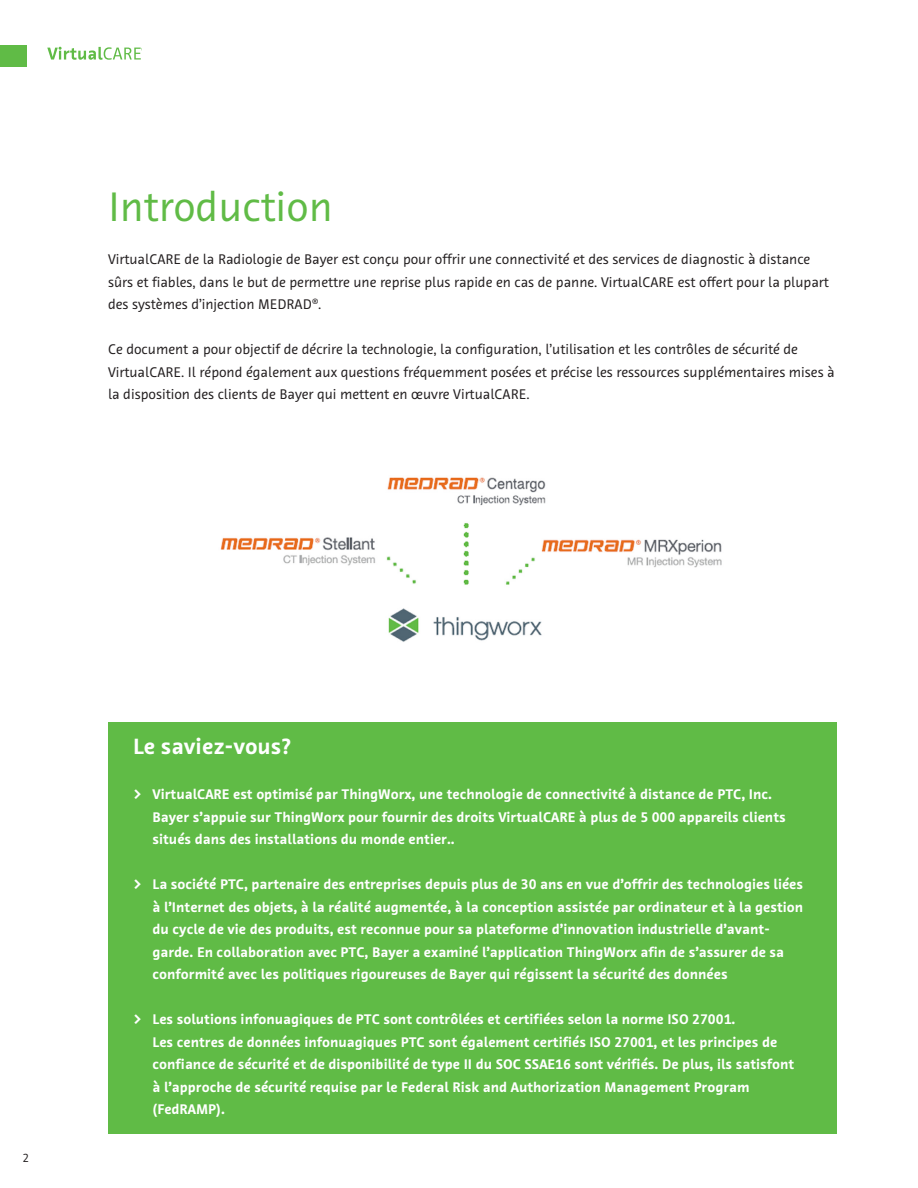
<style>
.page{position:relative;width:918px;height:1188px;background:#fff}
.page>*{position:absolute;margin:0;border:0;box-sizing:border-box;transform-origin:0 0}
.t1{font:42px "Bayer Sans";color:#60bb46}
.t2{font:700 22.5px "Bayer Sans";color:#fff}
.t3{font:700 14.25px/22.5px "Bayer Sans";color:#fff}
.t4{font:14.25px/22.5px "Bayer Sans";color:#231f20}
.t5{font:12px "Bayer Sans";color:#231f20}
</style>
<div class="page">
<div style="left:108px;top:723px;width:729px;height:411px;background:#60bb46"></div>
<svg style="left:47px;top:47px;width:94px;height:13px"></svg>
<div style="left:0;top:45px;width:27px;height:22px;background:#60bb46"></div>
<img style="left:220px;top:477px;width:502px;height:165px">
<p class="t1" style="left:108px;top:180px;width:226px">Introduction</p>
<p class="t4" style="left:108px;top:248px;width:722px">VirtualCARE de la Radiologie de Bayer est conçu pour offrir une connectivité et des services de diagnostic à distance sûrs et fiables, dans le but de permettre une reprise plus rapide en cas de panne. VirtualCARE est offert pour la plupart des systèmes d’injection MEDRAD®.</p>
<p class="t4" style="left:108px;top:338px;width:728px">Ce document a pour objectif de décrire la technologie, la configuration, l’utilisation et les contrôles de sécurité de<br>VirtualCARE. Il répond également aux questions fréquemment posées et précise les ressources supplémentaires mises à la disposition des clients de Bayer qui mettent en œuvre VirtualCARE.</p>
<p class="t5" style="left:22px;top:1151px;width:8px">2</p>
<p class="t2" style="left:133px;top:732px;width:159px">Le saviez-vous?</p>
<p class="t3" style="left:153px;top:783px;width:635px;text-indent:-19px">• VirtualCARE est optimisé par ThingWorx, une technologie de connectivité à distance de PTC, Inc.<br>Bayer s’appuie sur ThingWorx pour fournir des droits VirtualCARE à plus de 5 000 appareils clients situés dans des installations du monde entier..</p>
<p class="t3" style="left:153px;top:873px;width:652px;text-indent:-19px">• La société PTC, partenaire des entreprises depuis plus de 30 ans en vue d’offrir des technologies liées à l’Internet des objets, à la réalité augmentée, à la conception assistée par ordinateur et à la gestion du cycle de vie des produits, est reconnue pour sa plateforme d’innovation industrielle d’avant&shy;garde. En collaboration avec PTC, Bayer a examiné l’application ThingWorx afin de s’assurer de sa conformité avec les politiques rigoureuses de Bayer qui régissent la sécurité des données</p>
<p class="t3" style="left:153px;top:1008px;width:643px;text-indent:-19px">• Les solutions infonuagiques de PTC sont contrôlées et certifiées selon la norme ISO 27001.<br>Les centres de données infonuagiques PTC sont également certifiés ISO 27001, et les principes de confiance de sécurité et de disponibilité de type II du SOC SSAE16 sont vérifiés. De plus, ils satisfont à l’approche de sécurité requise par le Federal Risk and Authorization Management Program (FedRAMP).</p>
</div>
